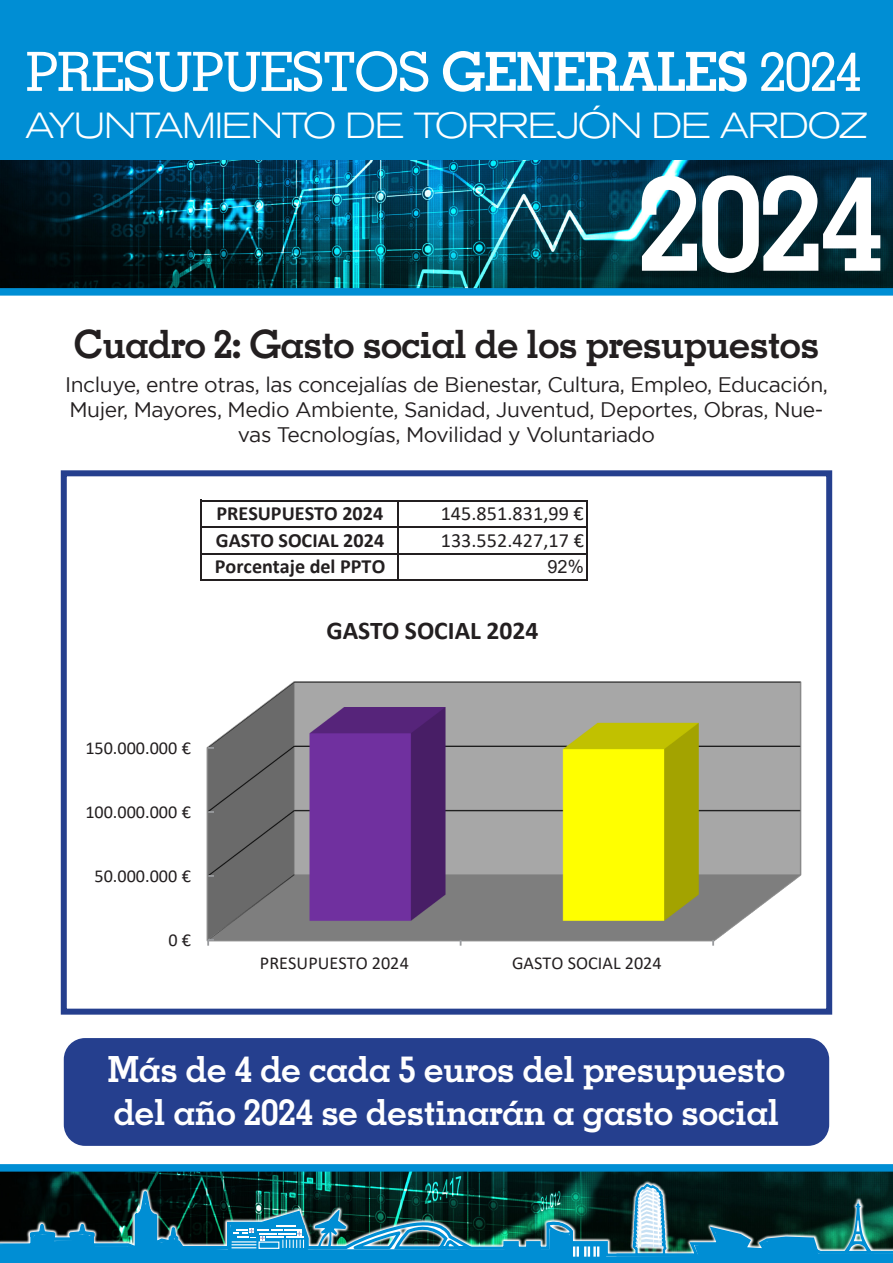
<style>
.page{position:relative;width:893px;height:1263px;background:#fff}
.page>*{position:absolute;margin:0;border:0;box-sizing:border-box;transform-origin:0 0}
.t1{font:700 132px "Memphis LT Std";color:#fff}
.t2{font:500 54px "Memphis LT Std";letter-spacing:-.03em;color:#fff}
.t3{font:700 39px "Memphis LT Std";letter-spacing:-.03em;color:#231f20}
.t4{font:700 36px/43.2px "Memphis LT Std";letter-spacing:-.02em;color:#fff}
.t5{font:300 expanded 36px "Akzidenz Grotesk BQ";letter-spacing:-.03em;color:#fff}
.t6{font:700 25.65px "Calibri";letter-spacing:-.005em;color:#231f20}
.t7{font:21px/25.2px "Gotham";letter-spacing:-.02em;color:#231f20;text-align:center}
.t8{font:700 20.1px "Calibri";color:#231f20}
.t9{font:20.1px "Calibri";letter-spacing:.005em;color:#231f20}
.t10{font:18.15px "Calibri";color:#231f20}
.t11{font:18.15px "Arial";color:#231f20}
.s1{font-weight:700}
</style>
<div class="page">
<div style="left:64px;top:1038px;width:765px;height:108px;background:#253f8e;border-radius:21px"></div>
<div style="left:61px;top:470px;width:771px;height:545px;border:6px solid #253f8e"></div>
<hr style="left:200px;top:500px;width:2px;height:81px;background:#231f20">
<hr style="left:397px;top:501px;width:2px;height:80px;background:#231f20">
<hr style="left:587px;top:501px;width:1px;height:80px;background:#231f20">
<hr style="left:202px;top:500px;width:386px;height:1px;background:#231f20">
<hr style="left:202px;top:526px;width:386px;height:2px;background:#231f20">
<hr style="left:202px;top:553px;width:386px;height:1px;background:#231f20">
<hr style="left:202px;top:579px;width:386px;height:2px;background:#231f20">
<img style="left:206px;top:681px;width:596px;height:261px">
<svg style="left:208px;top:875px;width:6px;height:2px"></svg>
<svg style="left:208px;top:811px;width:6px;height:2px"></svg>
<svg style="left:208px;top:747px;width:6px;height:2px"></svg>
<svg style="left:207px;top:939px;width:7px;height:7px"></svg>
<svg style="left:460px;top:940px;width:2px;height:6px"></svg>
<svg style="left:712px;top:940px;width:2px;height:6px"></svg>
<img style="left:0;top:1171px;width:893px;height:9px">
<img style="left:0;top:160px;width:893px;height:128px">
<div style="left:0;top:1164px;width:893px;height:7px;background:#008ed4"></div>
<div style="left:0;top:0;width:893px;height:160px;background:#008ed4"></div>
<div style="left:0;top:288px;width:893px;height:8px;background:#008ed4"></div>
<svg style="left:0;top:1180px;width:893px;height:2px"></svg>
<div style="left:0;top:1258px;width:893px;height:5px;background:#008ed4"></div>
<svg style="left:0;top:1182px;width:893px;height:76px"></svg>
<p class="t2" style="left:26px;top:38px;width:838px">PRESUPUESTOS <span class="s1">GENERALES</span> 2024</p>
<p class="t5" style="left:26px;top:105px;width:843px">AYUNTAMIENTO DE TORREJÓN DE ARDOZ</p>
<p class="t1" style="left:637px;top:141px;width:250px">2024</p>
<p class="t3" style="left:73px;top:320px;width:748px">Cuadro 2: Gasto social de los presupuestos</p>
<p class="t7" style="left:65px;top:371px;width:764px">Incluye, entre otras, las concejalías de Bienestar, Cultura, Empleo, Educación,<br>Mujer, Mayores, Medio Ambiente, Sanidad, Juventud, Deportes, Obras, Nue&shy;vas Tecnologías, Movilidad y Voluntariado</p>
<p class="t8" style="left:216px;top:500px;width:169px">PRESUPUESTO 2024</p>
<p class="t9" style="left:441px;top:500px;width:145px">145.851.831,99 €</p>
<p class="t8" style="left:216px;top:526px;width:170px">GASTO SOCIAL 2024</p>
<p class="t9" style="left:441px;top:526px;width:145px">133.552.427,17 €</p>
<p class="t8" style="left:215px;top:553px;width:172px">Porcentaje del PPTO</p>
<p class="t11" style="left:548px;top:555px;width:38px">92%</p>
<p class="t10" style="left:85px;top:735px;width:107px">150.000.000 €</p>
<p class="t10" style="left:85px;top:799px;width:107px">100.000.000 €</p>
<p class="t10" style="left:95px;top:863px;width:98px">50.000.000 €</p>
<p class="t10" style="left:169px;top:927px;width:24px">0 €</p>
<p class="t6" style="left:326px;top:613px;width:214px">GASTO SOCIAL 2024</p>
<p class="t10" style="left:260px;top:950px;width:150px">PRESUPUESTO 2024</p>
<p class="t10" style="left:512px;top:950px;width:151px">GASTO SOCIAL 2024</p>
<p class="t4" style="left:107px;top:1047px;width:679px">Más de 4 de cada 5 euros del presupuesto del año 2024 se destinarán a gasto social</p>
</div>
